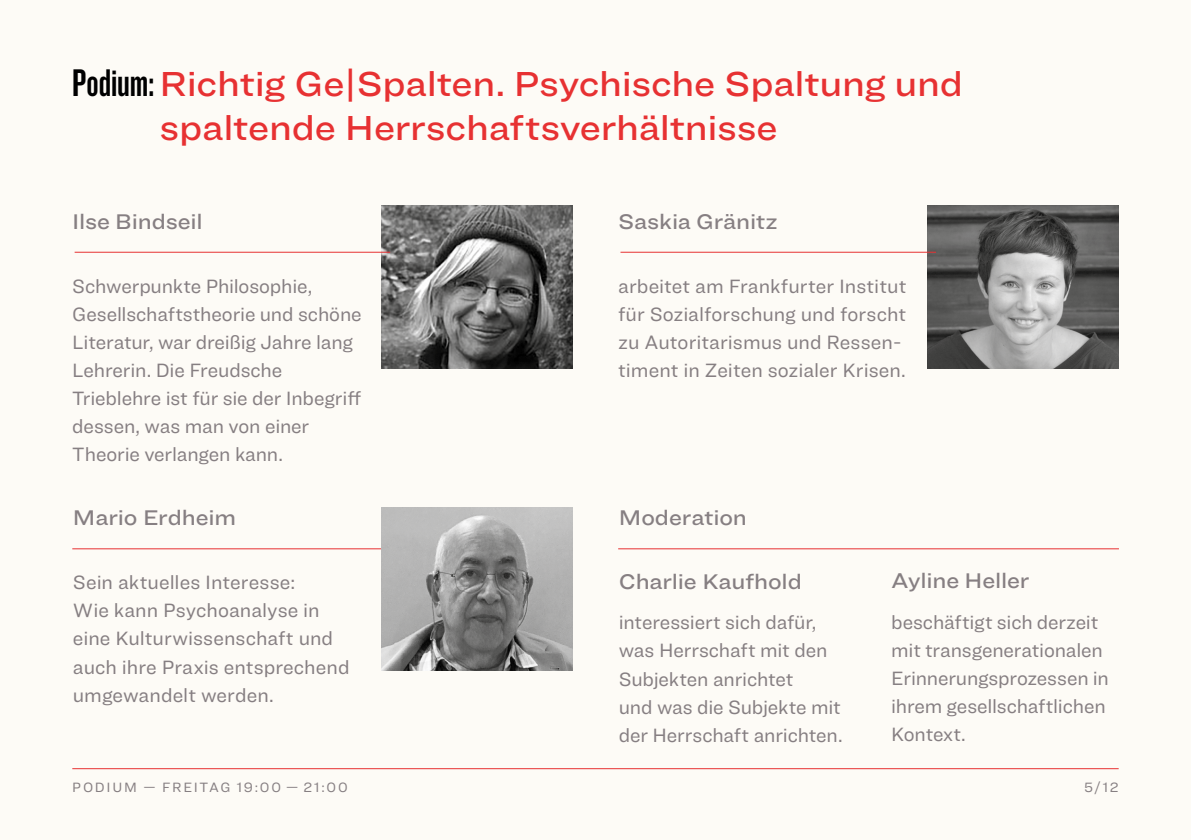
<style>
.page{position:relative;width:1191px;height:840px;background:#fff}
.page>*{position:absolute;margin:0;border:0;box-sizing:border-box;transform-origin:0 0}
.t1{font:500 36px/44px "Ringside Wide";letter-spacing:-.01em;color:#e73132}
.t2{font:500 22px "Ringside Wide";letter-spacing:-.005em;color:#867f82}
.t3{font:20px/28px "Ringside";letter-spacing:-.005em;color:#867f82}
.t4{font:14px "Ringside";letter-spacing:.12em;color:#867f82}
.s1{font-family:"Knockout 48 Featherweight";font-weight:400;font-size:40px;color:#000}
</style>
<div class="page">
<div style="left:0;top:0;width:1191px;height:839px;background:#fdfbf6"></div>
<hr style="left:72px;top:767px;width:1046px;height:1px;background:#e73132">
<hr style="left:72px;top:548px;width:316px;height:1px;background:#e73132">
<img style="left:381px;top:205px;width:192px;height:163px">
<img style="left:927px;top:205px;width:191px;height:163px">
<hr style="left:75px;top:251px;width:315px;height:1px;background:#e73132">
<hr style="left:620px;top:251px;width:316px;height:1px;background:#e73132">
<img style="left:381px;top:507px;width:192px;height:163px">
<hr style="left:618px;top:548px;width:501px;height:1px;background:#e73132">
<h1 class="t1" style="left:160px;top:61px;width:805px;text-indent:-88px"><span class="s1">Podium:</span> Richtig Ge|Spalten. Psychische Spaltung und spaltende Herrschaftsverhältnisse</h1>
<p class="t2" style="left:72px;top:205px;width:132px">Ilse Bindseil</p>
<p class="t3" style="left:72px;top:271px;width:291px">Schwerpunkte Philosophie,<br>Gesellschaftstheorie und schöne<br>Literatur, war dreißig Jahre lang<br>Lehrerin. Die Freudsche<br>Trieblehre ist für sie der Inbegriff dessen, was man von einer<br>Theorie verlangen kann.</p>
<p class="t2" style="left:73px;top:501px;width:165px">Mario Erdheim</p>
<p class="t3" style="left:73px;top:568px;width:278px">Sein aktuelles Interesse:<br>Wie kann Psychoanalyse in eine Kulturwissenschaft und auch ihre Praxis entsprechend umgewandelt werden.</p>
<p class="t2" style="left:618px;top:205px;width:161px">Saskia Gränitz</p>
<p class="t3" style="left:618px;top:271px;width:290px">arbeitet am Frankfurter Institut für Sozialforschung und forscht zu Autoritarismus und Ressen&shy;timent in Zeiten sozialer Krisen.</p>
<p class="t2" style="left:619px;top:501px;width:130px">Moderation</p>
<p class="t2" style="left:891px;top:563px;width:140px">Ayline Heller</p>
<p class="t2" style="left:619px;top:565px;width:185px">Charlie Kaufhold</p>
<p class="t3" style="left:619px;top:608px;width:225px">interessiert sich dafür, was Herrschaft mit den<br>Subjekten anrichtet<br>und was die Subjekte mit der Herrschaft anrichten.</p>
<p class="t3" style="left:891px;top:607px;width:219px">beschäftigt sich derzeit mit transgenerationalen<br>Erinnerungsprozessen in ihrem gesellschaftlichen<br>Kontext.</p>
<p class="t4" style="left:72px;top:776px;width:277px">PODIUM — FREITAG 19:00 — 21:00</p>
<p class="t4" style="left:1084px;top:776px;width:36px">5/12</p>
</div>
